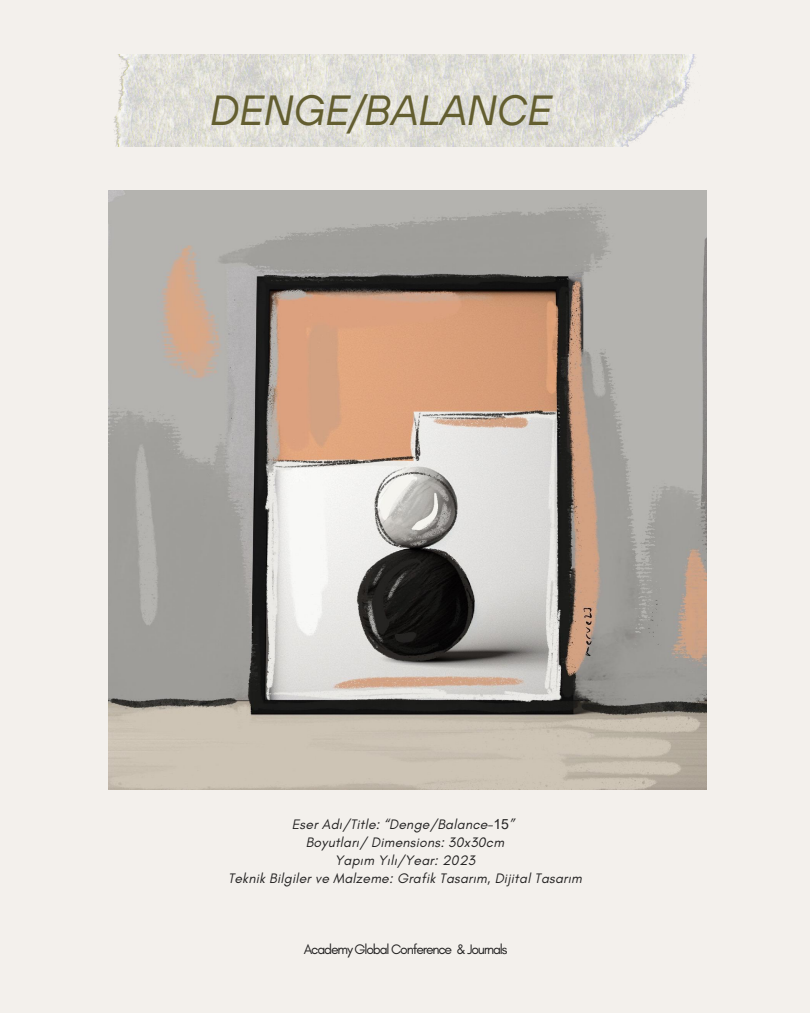
<style>
.page{position:relative;width:810px;height:1013px;background:#fff}
.page>*{position:absolute;margin:0;border:0;box-sizing:border-box;transform-origin:0 0}
.t1{font:italic 42px "TT Hoves";letter-spacing:-.005em;color:#635e30}
.t2{font:italic 14px/18px "Glacial Indifference";letter-spacing:.015em;color:#222121;text-align:center}
.t3{font:14px "Glacial Indifference";letter-spacing:-.08em;color:#222121}
.s1{font-family:"Arial";font-style:normal}
</style>
<div class="page">
<div style="left:0;top:0;width:810px;height:1012px;background:#f3f0ec"></div>
<img style="left:114px;top:55px;width:582px;height:92px">
<img style="left:109px;top:191px;width:598px;height:598px">
<p class="t1" style="left:210px;top:83px;width:344px">DENGE/BALANCE</p>
<p class="t2" style="left:228px;top:815px;width:355px">Eser Adı/Title: “Denge/Balance-<span class="s1">15</span>”<br>Boyutları/ Dimensions: 30x30cm<br>Yapım Yılı/Year: 2023<br>Teknik Bilgiler ve Malzeme: Grafik Tasarım, Dijital Tasarım</p>
<p class="t3" style="left:304px;top:940px;width:205px">Academy Global Conference &amp; Journals</p>
</div>
